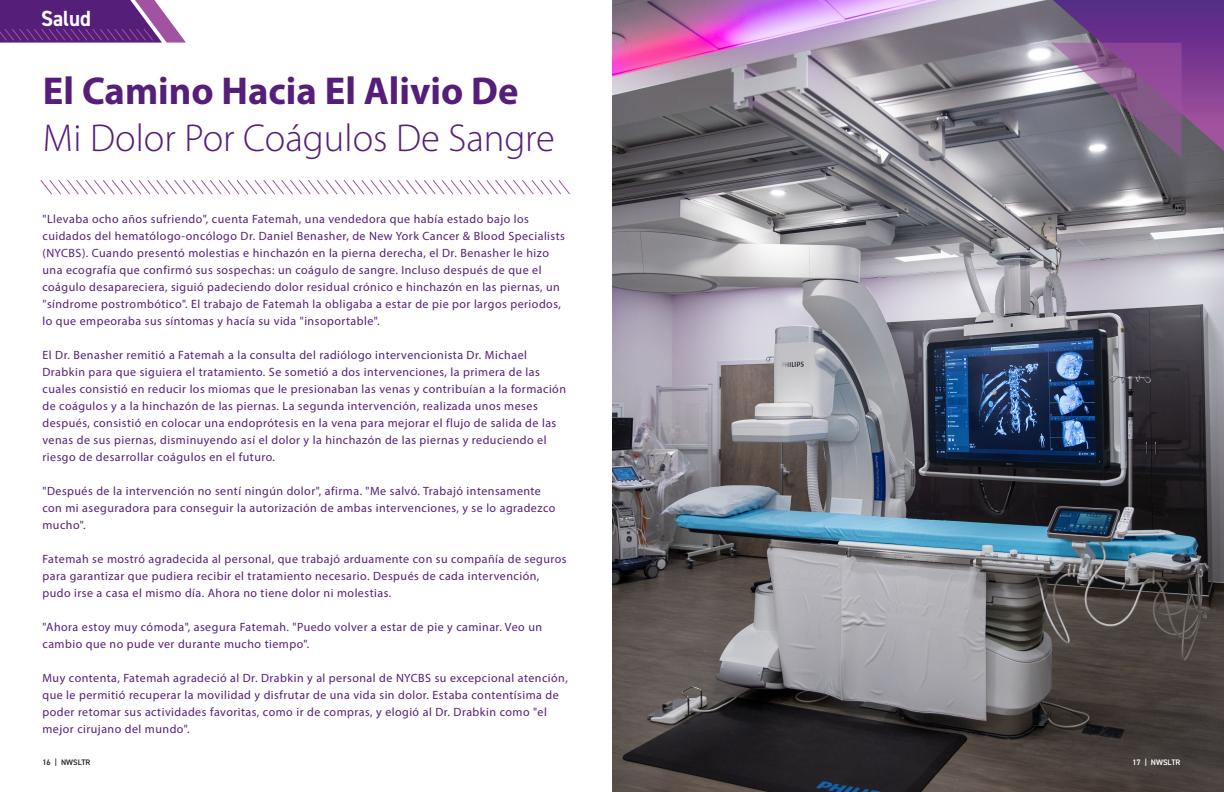
<style>
.page{position:relative;width:1224px;height:792px;background:#fff}
.page>*{position:absolute;margin:0;border:0;box-sizing:border-box;transform-origin:0 0}
._60pt_bold{font:300 39px "Myriad Pro";color:#541e79}
._60pt_bold-2{font:700 39px "Myriad Pro";color:#541e79}
.Quote_centered{font:700 22px "DIN2014";color:#fff;scale:.95 1}
.OWENS_-_Paragraph{font:12px/17px "Myriad Pro";letter-spacing:.04em;color:#541e79}
.t1{font:600 8px "DIN2014";color:#231f20}
.t2{font:600 8px "DIN2014";color:#fff}
</style>
<div class="page">
<img style="left:612px;top:0;width:612px;height:792px">
<svg style="left:40px;top:180px;width:530px;height:15px"></svg>
<svg style="left:1051px;top:0;width:173px;height:158px;background:#7b578b"></svg>
<svg style="left:0;top:0;width:186px;height:43px;background:#73408e"></svg>
<p class="Quote_centered" style="left:41px;top:4px;width:54px">Salud</p>
<p class="_60pt_bold-2" style="left:43px;top:66px;width:477px">El Camino Hacia El Alivio De</p>
<p class="_60pt_bold" style="left:43px;top:115px;width:514px">Mi Dolor Por Coágulos De Sangre</p>
<p class="OWENS_-_Paragraph" style="left:42px;top:210px;width:524px">"Llevaba ocho años sufriendo", cuenta Fatemah, una vendedora que había estado bajo los cuidados del hematólogo-oncólogo Dr. Daniel Benasher, de New York Cancer &amp; Blood Specialists (NYCBS). Cuando presentó molestias e hinchazón en la pierna derecha, el Dr. Benasher le hizo una ecografía que confirmó sus sospechas: un coágulo de sangre. Incluso después de que el coágulo desapareciera, siguió padeciendo dolor residual crónico e hinchazón en las piernas, un "síndrome postrombótico". El trabajo de Fatemah la obligaba a estar de pie por largos periodos, lo que empeoraba sus síntomas y hacía su vida "insoportable".</p>
<p class="OWENS_-_Paragraph" style="left:42px;top:346px;width:525px">El Dr. Benasher remitió a Fatemah a la consulta del radiólogo intervencionista Dr. Michael Drabkin para que siguiera el tratamiento. Se sometió a dos intervenciones, la primera de las cuales consistió en reducir los miomas que le presionaban las venas y contribuían a la formación de coágulos y a la hinchazón de las piernas. La segunda intervención, realizada unos meses después, consistió en colocar una endoprótesis en la vena para mejorar el flujo de salida de las venas de sus piernas, disminuyendo así el dolor y la hinchazón de las piernas y reduciendo el riesgo de desarrollar coágulos en el futuro.</p>
<p class="OWENS_-_Paragraph" style="left:42px;top:482px;width:514px">"Después de la intervención no sentí ningún dolor", afirma. "Me salvó. Trabajó intensamente con mi aseguradora para conseguir la autorización de ambas intervenciones, y se lo agradezco mucho".</p>
<p class="OWENS_-_Paragraph" style="left:42px;top:550px;width:526px">Fatemah se mostró agradecida al personal, que trabajó arduamente con su compañía de seguros para garantizar que pudiera recibir el tratamiento necesario. Después de cada intervención, pudo irse a casa el mismo día. Ahora no tiene dolor ni molestias.</p>
<p class="OWENS_-_Paragraph" style="left:42px;top:618px;width:501px">"Ahora estoy muy cómoda", asegura Fatemah. "Puedo volver a estar de pie y caminar. Veo un cambio que no pude ver durante mucho tiempo".</p>
<p class="OWENS_-_Paragraph" style="left:42px;top:669px;width:527px">Muy contenta, Fatemah agradeció al Dr. Drabkin y al personal de NYCBS su excepcional atención, que le permitió recuperar la movilidad y disfrutar de una vida sin dolor. Estaba contentísima de poder retomar sus actividades favoritas, como ir de compras, y elogió al Dr. Drabkin como "el mejor cirujano del mundo".</p>
<p class="t1" style="left:42px;top:757px;width:50px">16 | NWSLTR</p>
<p class="t2" style="left:1132px;top:757px;width:50px">17 | NWSLTR</p>
</div>
